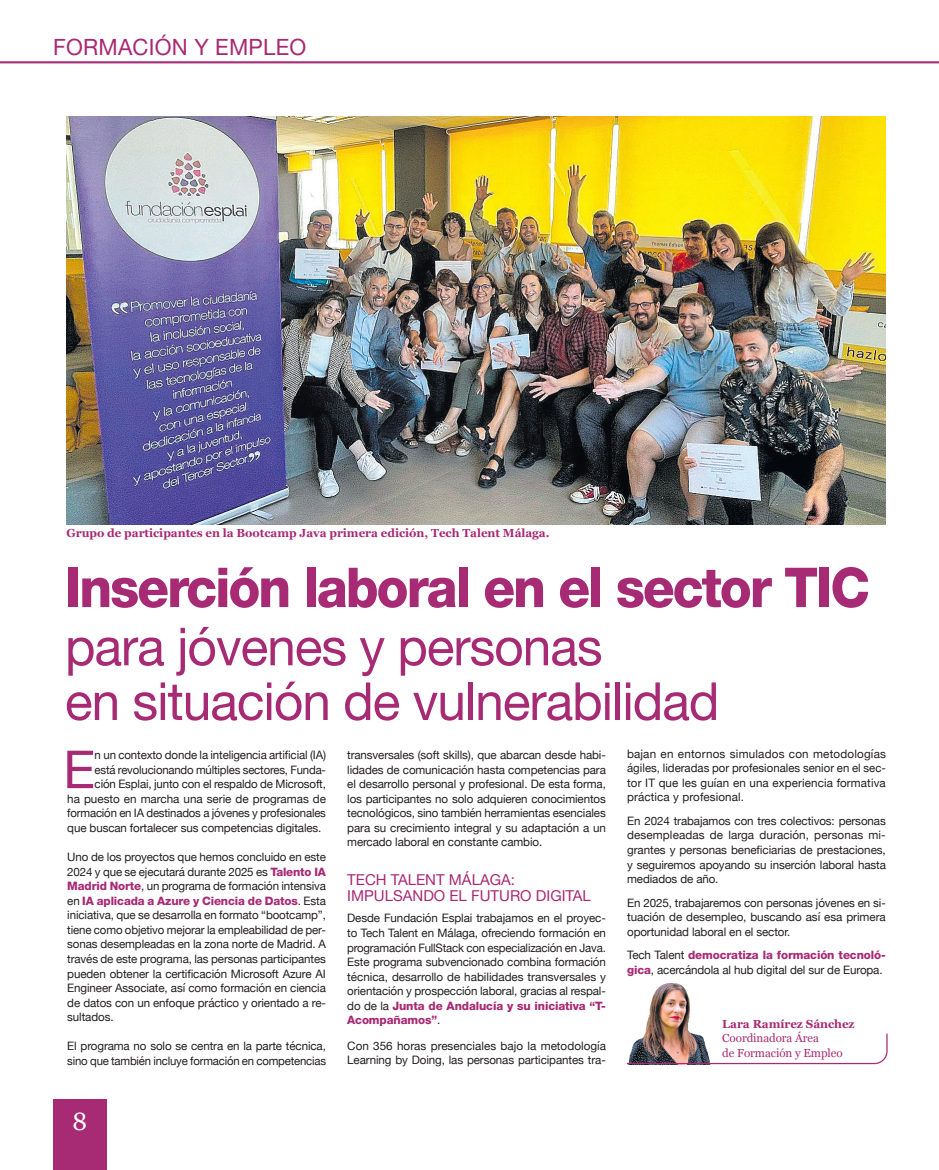
<style>
.page{position:relative;width:939px;height:1170px;background:#fff}
.page>*{position:absolute;margin:0;border:0;box-sizing:border-box;transform-origin:0 0}
.t1{font:800 55px "Helvetica Neue";letter-spacing:-.04em;color:#a72a74;scale:.95 1}
.t2{font:52.5px/54.6px "Helvetica Neue";letter-spacing:-.02em;color:#a72a74}
.t3{font:52.38px "Helvetica Neue";color:#a72a74}
.t4{font:25px "Georgia";color:#fff}
.t5{font:22.5px "Helvetica Neue";letter-spacing:.01em;color:#a72a74}
.t6{font:15px/15.6px "Helvetica Neue";color:#a72a74}
.t7{font:11.62px/14.6px "Helvetica Neue";letter-spacing:-.01em;color:#231f20;text-align:justify}
.t8{font:700 11.62px "Georgia";letter-spacing:-.005em;color:#a72a74}
.t9{font:11.62px/14.6px "Georgia";letter-spacing:-.005em;color:#a72a74}
.s1{font-weight:800;color:#a72a74}
</style>
<div class="page">
<hr style="left:938px;top:625px;width:1px;height:544px;background:#ecd9e1">
<div style="left:53px;top:1098px;width:53px;height:71px;background:#a72a74"></div>
<hr style="left:0;top:61px;width:939px;height:2px;background:#a72a74">
<img style="left:66px;top:117px;width:820px;height:407px">
<img style="left:645px;top:983px;width:45px;height:49px">
<svg style="left:626px;top:1032px;width:262px;height:32px"></svg>
<h3 class="t5" style="left:53px;top:33px;width:255px">FORMACIÓN Y EMPLEO</h3>
<p class="t8" style="left:66px;top:524px;width:485px">Grupo de participantes en la Bootcamp Java primera edición, Tech Talent Málaga.</p>
<h1 class="t1" style="left:65px;top:554px;width:849px">Inserción laboral en el sector TIC</h1>
<h2 class="t2" style="left:65px;top:618px;width:656px">para jóvenes y personas<br>en situación de vulnerabilidad</h2>
<h3 class="t3" style="left:63px;top:731px;width:33px">E</h3>
<p class="t7" style="left:95px;top:748px;width:233px">n un contexto donde la inteligencia artificial (IA)</p>
<p class="t7" style="left:627px;top:747px;width:260px">bajan en entornos simulados con metodologías ágiles, lideradas por profesionales senior en el sec&shy;tor IT que les guían en una experiencia formativa práctica y profesional.</p>
<p class="t7" style="left:627px;top:814px;width:260px">En 2024 trabajamos con tres colectivos: personas desempleadas de larga duración, personas mi&shy;grantes y personas beneficiarias de prestaciones, y seguiremos apoyando su inserción laboral hasta mediados de año.</p>
<p class="t7" style="left:627px;top:895px;width:260px">En 2025, trabajaremos con personas jóvenes en si&shy;tuación de desempleo, buscando así esa primera oportunidad laboral en el sector.</p>
<p class="t7" style="left:627px;top:948px;width:260px">Tech Talent <span class="s1">democratiza la formación tecnoló&shy;gica</span>, acercándola al hub digital del sur de Europa.</p>
<p class="t7" style="left:347px;top:748px;width:260px">transversales (soft skills), que abarcan desde habi&shy;lidades de comunicación hasta competencias para el desarrollo personal y profesional. De esta forma, los participantes no solo adquieren conocimientos tecnológicos, sino también herramientas esenciales para su crecimiento integral y su adaptación a un mercado laboral en constante cambio.</p>
<p class="t6" style="left:347px;top:872px;width:245px">TECH TALENT MÁLAGA:<br>IMPULSANDO EL FUTURO DIGITAL</p>
<p class="t7" style="left:347px;top:911px;width:260px">Desde Fundación Esplai trabajamos en el proyec&shy;to Tech Talent en Málaga, ofreciendo formación en programación FullStack con especialización en Java.<br>Este programa subvencionado combina formación técnica, desarrollo de habilidades transversales y orientación y prospección laboral, gracias al respal&shy;do de la <span class="s1">Junta de Andalucía y su iniciativa “T-Acompañamos”</span>.</p>
<p class="t7" style="left:347px;top:1038px;width:260px">Con 356 horas presenciales bajo la metodología<br>Learning by Doing, las personas participantes tra-</p>
<p class="t7" style="left:95px;top:762px;width:233px">está revolucionando múltiples sectores, Funda-</p>
<p class="t7" style="left:95px;top:777px;width:233px">ción Esplai, junto con el respaldo de Microsoft,</p>
<p class="t7" style="left:67px;top:791px;width:260px">ha puesto en marcha una serie de programas de</p>
<p class="t7" style="left:67px;top:806px;width:260px">formación en IA destinados a jóvenes y profesionales</p>
<p class="t7" style="left:67px;top:821px;width:256px">que buscan fortalecer sus competencias digitales.</p>
<p class="t7" style="left:67px;top:850px;width:260px">Uno de los proyectos que hemos concluido en este 2024 y que se ejecutará durante 2025 es <span class="s1">Talento IA Madrid Norte</span>, un programa de formación intensiva en <span class="s1">IA aplicada a Azure y Ciencia de Datos</span>. Esta iniciativa, que se desarrolla en formato “bootcamp”, tiene como objetivo mejorar la empleabilidad de per&shy;sonas desempleadas en la zona norte de Madrid. A través de este programa, las personas participantes pueden obtener la certificación Microsoft Azure AI Engineer Associate, así como formación en ciencia de datos con un enfoque práctico y orientado a re&shy;sultados.</p>
<p class="t7" style="left:67px;top:1039px;width:260px">El programa no solo se centra en la parte técnica, sino que también incluye formación en competencias</p>
<p class="t8" style="left:722px;top:1014px;width:134px">Lara Ramírez Sánchez</p>
<p class="t9" style="left:722px;top:1030px;width:122px">Coordinadora Área<br>de Formación y Empleo</p>
<h3 class="t4" style="left:72px;top:1102px;width:16px">8</h3>
</div>
